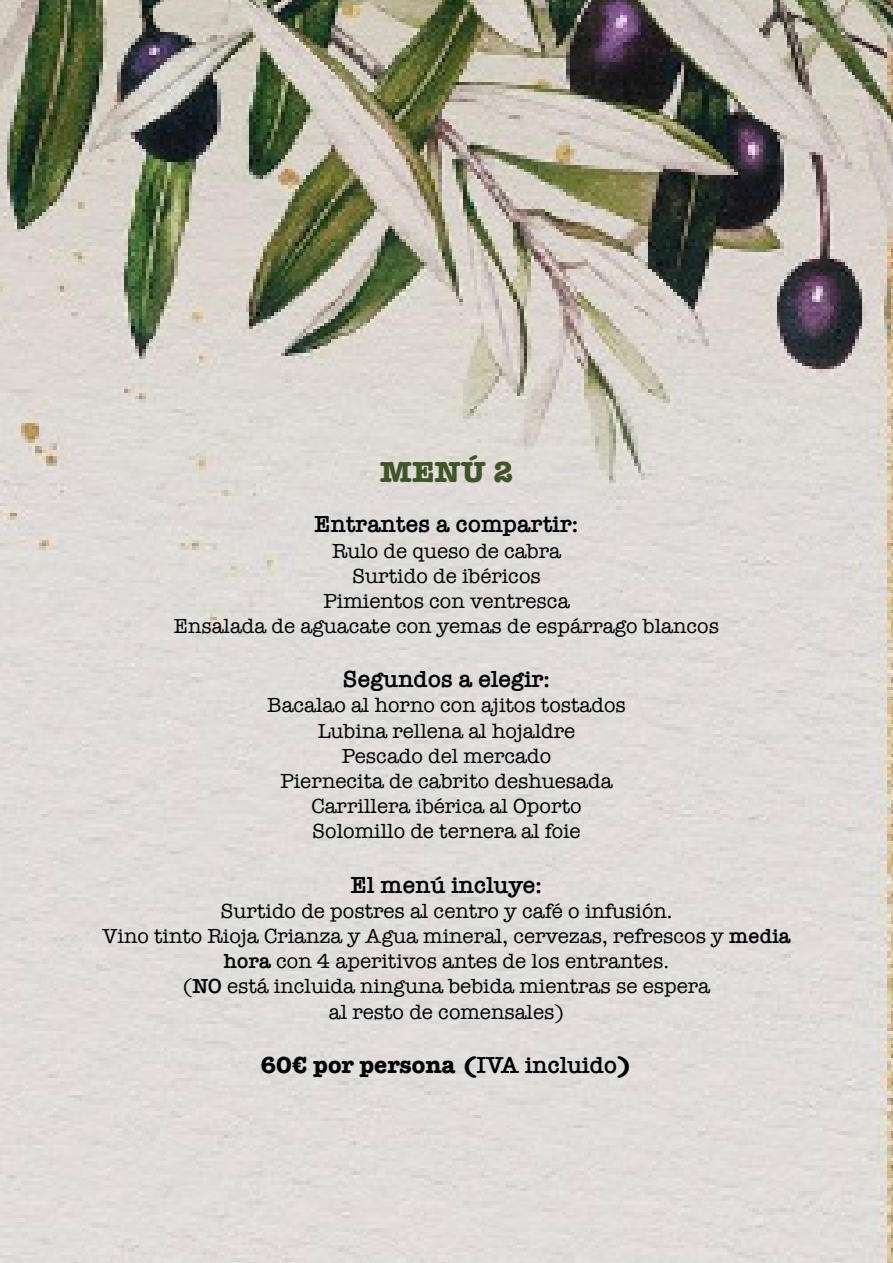
<style>
.page{position:relative;width:893px;height:1263px;background:#fff}
.page>*{position:absolute;margin:0;border:0;box-sizing:border-box;transform-origin:0 0}
.t1{font:700 30px "American Typewriter";color:#3f5428}
.t2{font:600 24px "American Typewriter";color:#010206}
.t3{font:700 24px "American Typewriter";color:#010206}
.t4{font:21px/25.2px "American Typewriter";color:#010206;text-align:center}
.s1{font-weight:600}
</style>
<div class="page">
<img style="left:0;top:0;width:893px;height:1263px">
<p class="t1" style="left:380px;top:446px;width:135px">MENÚ 2</p>
<p class="t2" style="left:315px;top:506px;width:265px">Entrantes a compartir:</p>
<p class="t4" style="left:332px;top:537px;width:230px">Rulo de queso de cabra</p>
<p class="t4" style="left:352px;top:563px;width:190px">Surtido de ibéricos</p>
<p class="t4" style="left:323px;top:588px;width:248px">Pimientos con ventresca</p>
<p class="t4" style="left:174px;top:613px;width:547px">Ensalada de aguacate con yemas de espárrago blancos</p>
<p class="t2" style="left:343px;top:661px;width:209px">Segundos a elegir:</p>
<p class="t4" style="left:267px;top:692px;width:360px">Bacalao al horno con ajitos tostados</p>
<p class="t4" style="left:318px;top:717px;width:259px">Lubina rellena al hojaldre</p>
<p class="t4" style="left:342px;top:743px;width:211px">Pescado del mercado</p>
<p class="t4" style="left:280px;top:768px;width:334px">Piernecita de cabrito deshuesada</p>
<p class="t4" style="left:311px;top:793px;width:272px">Carrillera ibérica al Oporto</p>
<p class="t4" style="left:312px;top:818px;width:270px">Solomillo de ternera al foie</p>
<p class="t2" style="left:351px;top:866px;width:193px">El menú incluye:</p>
<p class="t4" style="left:220px;top:897px;width:454px">Surtido de postres al centro y café o infusión.</p>
<p class="t4" style="left:102px;top:923px;width:690px">Vino tinto Rioja Crianza y Agua mineral, cervezas, refrescos y <span class="s1">media hora</span> con 4 aperitivos antes de los entrantes.</p>
<p class="t4" style="left:183px;top:973px;width:528px">(<span class="s1">NO</span> está incluida ninguna bebida mientras se espera</p>
<p class="t4" style="left:329px;top:998px;width:237px">al resto de comensales)</p>
<p class="t3" style="left:260px;top:1044px;width:373px">60€ por persona (<span class="s1">IVA incluido</span>)</p>
</div>
